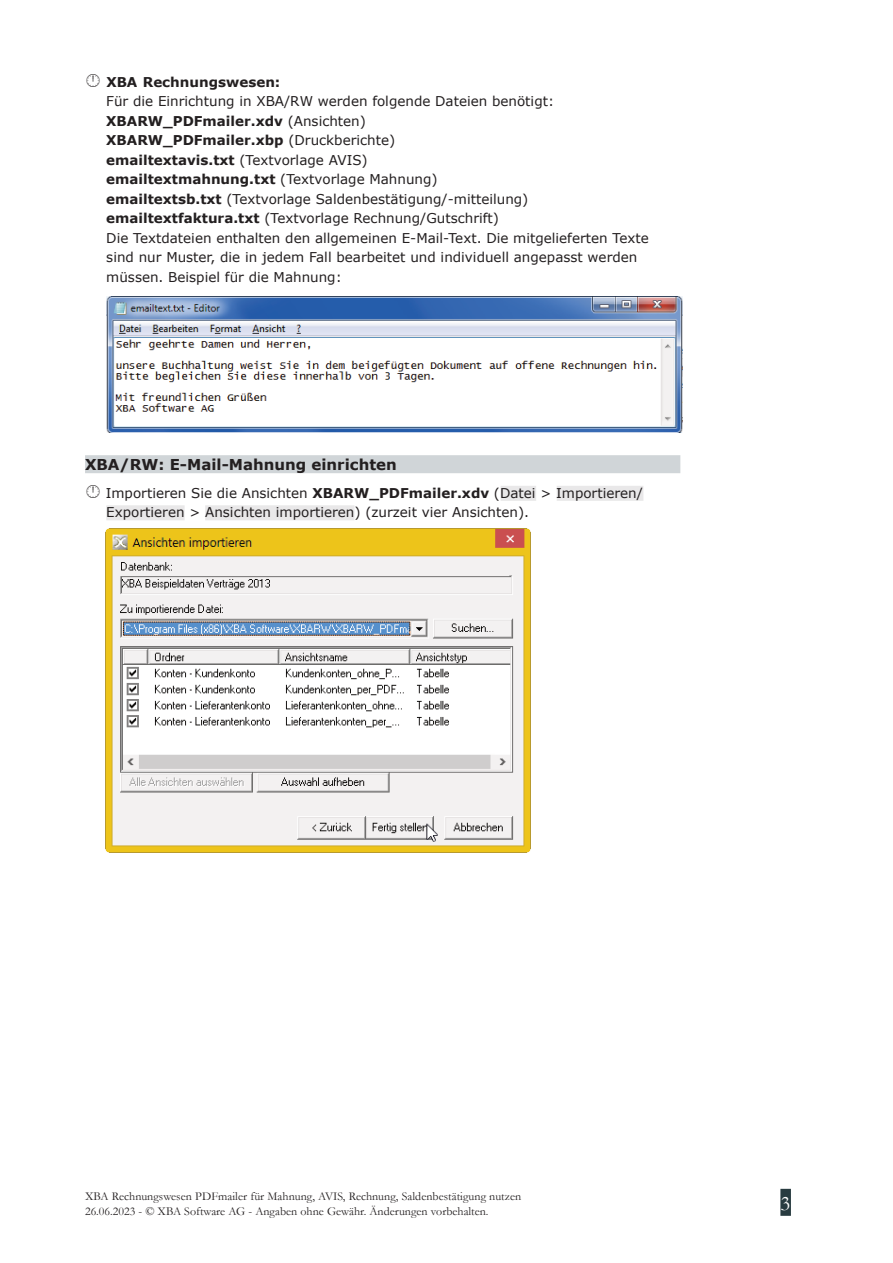
<style>
.page{position:relative;width:893px;height:1263px;background:#fff}
.page>*{position:absolute;margin:0;border:0;box-sizing:border-box;transform-origin:0 0}
.t1{font:21px "Garamond";color:#fff}
.t2{font:700 15px "Verdana";color:#231f20}
.t3{font:13.5px/19.5px "Verdana";color:#231f20}
.t4{font:13.5px "MS Reference Sans Serif";color:#231f20}
.t5{font:700 13.5px "Verdana";color:#231f20}
.t6{font:12px/14.4px "Garamond";color:#231f20}
.s1{font-weight:700}
.s2{font-family:"MS Reference Sans Serif"}
.s3{font-family:"Verdana"}
</style>
<div class="page">
<div style="left:780px;top:1189px;width:11px;height:27px;background:#283b40"></div>
<div style="left:85px;top:455px;width:595px;height:18px;background:#d0d5d8"></div>
<div style="left:501px;top:486px;width:35px;height:15px;background:#e9e8e9"></div>
<div style="left:557px;top:486px;width:86px;height:15px;background:#e9e8e9"></div>
<div style="left:106px;top:505px;width:79px;height:15px;background:#e9e8e9"></div>
<div style="left:205px;top:505px;width:149px;height:15px;background:#e9e8e9"></div>
<img style="left:106px;top:297px;width:576px;height:136px">
<img style="left:105px;top:529px;width:425px;height:323px">
<p class="t5" style="left:106px;top:77px;width:175px">XBA Rechnungswesen:</p>
<p class="t3" style="left:106px;top:93px;width:544px">Für die Einrichtung in XBA/RW werden folgende Dateien benötigt:<br><span class="s1">XBARW_PDFmailer.xdv</span> (Ansichten)<br><span class="s1">XBARW_PDFmailer.xbp</span> (Druckberichte)<br><span class="s1">emailtextavis.txt</span> (Textvorlage AVIS)<br><span class="s1">emailtextmahnung.txt</span> (Textvorlage Mahnung)<br><span class="s1">emailtextsb.txt</span> (Textvorlage Saldenbestätigung/-mitteilung) <span class="s1">emailtextfaktura.txt</span> (Textvorlage Rechnung/Gutschrift)<br>Die Textdateien enthalten den allgemeinen E-Mail-Text. Die mitgelieferten Texte sind nur Muster, die in jedem Fall bearbeitet und individuell angepasst werden müssen. Beispiel für die Mahnung:</p>
<p class="t2" style="left:85px;top:458px;width:313px">XBA/RW: E-Mail-Mahnung einrichten</p>
<p class="t3" style="left:106px;top:484px;width:539px">Importieren Sie die Ansichten <span class="s1">XBARW_PDFmailer.xdv</span> (<span class="s2">Datei</span> &gt; <span class="s2">Importieren/</span></p>
<p class="t4" style="left:106px;top:507px;width:424px">Exportieren <span class="s3">&gt;</span> Ansichten importieren<span class="s3">) (zurzeit vier Ansichten).</span></p>
<p class="t6" style="left:85px;top:1191px;width:438px">XBA Rechnungswesen PDFmailer für Mahnung, AVIS, Rechnung, Saldenbestätigung nutzen<br>26.06.2023 - © XBA Software AG - Angaben ohne Gewähr. Änderungen vorbehalten.</p>
<h1 class="t1" style="left:780px;top:1196px;width:11px">3</h1>
</div>
